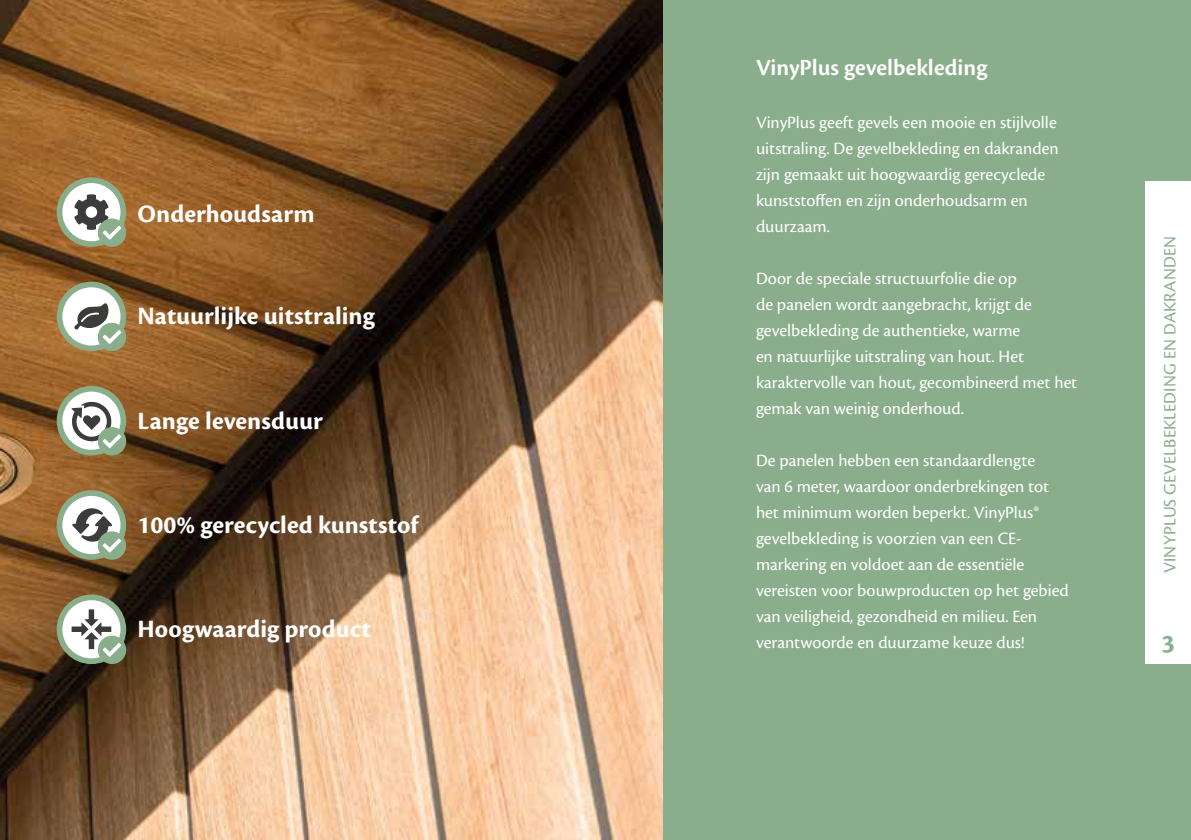
<style>
.page{position:relative;width:1191px;height:840px;background:#fff}
.page>*{position:absolute;margin:0;border:0;box-sizing:border-box;transform-origin:0 0}
.t1{font:700 27px "Cronos Pro";color:#8aae8b}
.t2{font:700 26px "Cronos Pro";color:#fff}
.t3{font:600 24px "Cronos Pro";color:#fff}
.t4{font:18px/26px "Cronos Pro";color:#fff}
.t5{font:18px "Cronos Pro";letter-spacing:.01em;color:#8aae8b}
</style>
<div class="page">
<img style="left:0;top:0;width:663px;height:839px">
<svg style="left:60px;top:597px;width:63px;height:63px"></svg>
<div style="left:57px;top:594px;width:69px;height:69px;border:6px solid #8aae8b;border-radius:50%"></div>
<div style="left:98px;top:635px;width:28px;height:28px;background:#8aae8b;border-radius:50%"></div>
<svg style="left:72px;top:609px;width:49px;height:47px"></svg>
<svg style="left:60px;top:180px;width:63px;height:64px"></svg>
<div style="left:57px;top:177px;width:69px;height:70px;border:6px solid #8aae8b;border-radius:50%"></div>
<div style="left:98px;top:218px;width:28px;height:29px;background:#8aae8b;border-radius:50%"></div>
<svg style="left:74px;top:194px;width:47px;height:45px"></svg>
<svg style="left:60px;top:284px;width:63px;height:64px"></svg>
<div style="left:57px;top:281px;width:69px;height:70px;border:6px solid #8aae8b;border-radius:50%"></div>
<div style="left:98px;top:322px;width:28px;height:29px;background:#8aae8b;border-radius:50%"></div>
<svg style="left:74px;top:303px;width:47px;height:41px"></svg>
<div style="left:663px;top:0;width:528px;height:839px;background:#8aae8b"></div>
<svg style="left:60px;top:388px;width:63px;height:64px"></svg>
<div style="left:57px;top:386px;width:69px;height:69px;border:6px solid #8aae8b;border-radius:50%"></div>
<div style="left:98px;top:427px;width:28px;height:28px;background:#8aae8b;border-radius:50%"></div>
<svg style="left:71px;top:401px;width:50px;height:47px"></svg>
<svg style="left:60px;top:493px;width:63px;height:63px"></svg>
<div style="left:57px;top:490px;width:69px;height:69px;border:6px solid #8aae8b;border-radius:50%"></div>
<div style="left:98px;top:531px;width:28px;height:28px;background:#8aae8b;border-radius:50%"></div>
<svg style="left:72px;top:507px;width:49px;height:45px"></svg>
<div style="left:1145px;top:181px;width:46px;height:482px;background:#fff"></div>
<h2 class="t2" style="left:137px;top:198px;width:179px">Onderhoudsarm</h2>
<h2 class="t2" style="left:137px;top:301px;width:239px">Natuurlijke uitstraling</h2>
<h2 class="t2" style="left:137px;top:405px;width:187px">Lange levensduur</h2>
<h2 class="t2" style="left:137px;top:509px;width:282px">100% gerecycled kunststof</h2>
<h2 class="t2" style="left:137px;top:614px;width:235px">Hoogwaardig product</h2>
<h3 class="t3" style="left:756px;top:54px;width:233px">VinyPlus gevelbekleding</h3>
<p class="t4" style="left:756px;top:109px;width:304px">VinyPlus geeft gevels een mooie en stijlvolle uitstraling. De gevelbekleding en dakranden zijn gemaakt uit hoogwaardig gerecyclede kunststoffen en zijn onderhoudsarm en duurzaam.</p>
<p class="t4" style="left:756px;top:265px;width:323px">Door de speciale structuurfolie die op<br>de panelen wordt aangebracht, krijgt de gevelbekleding de authentieke, warme<br>en natuurlijke uitstraling van hout. Het karaktervolle van hout, gecombineerd met het gemak van weinig onderhoud.</p>
<p class="t4" style="left:756px;top:447px;width:314px">De panelen hebben een standaardlengte<br>van 6 meter, waardoor onderbrekingen tot het minimum worden beperkt. VinyPlus® gevelbekleding is voorzien van een CE&shy;markering en voldoet aan de essentiële vereisten voor bouwproducten op het gebied van veiligheid, gezondheid en milieu. Een verantwoorde en duurzame keuze dus!</p>
<p class="t5" style="left:1159px;top:572px;width:338px;rotate:-90deg">VINYPLUS GEVELBEKLEDING EN DAKRANDEN</p>
<h1 class="t1" style="left:1161px;top:627px;width:15px">3</h1>
</div>
